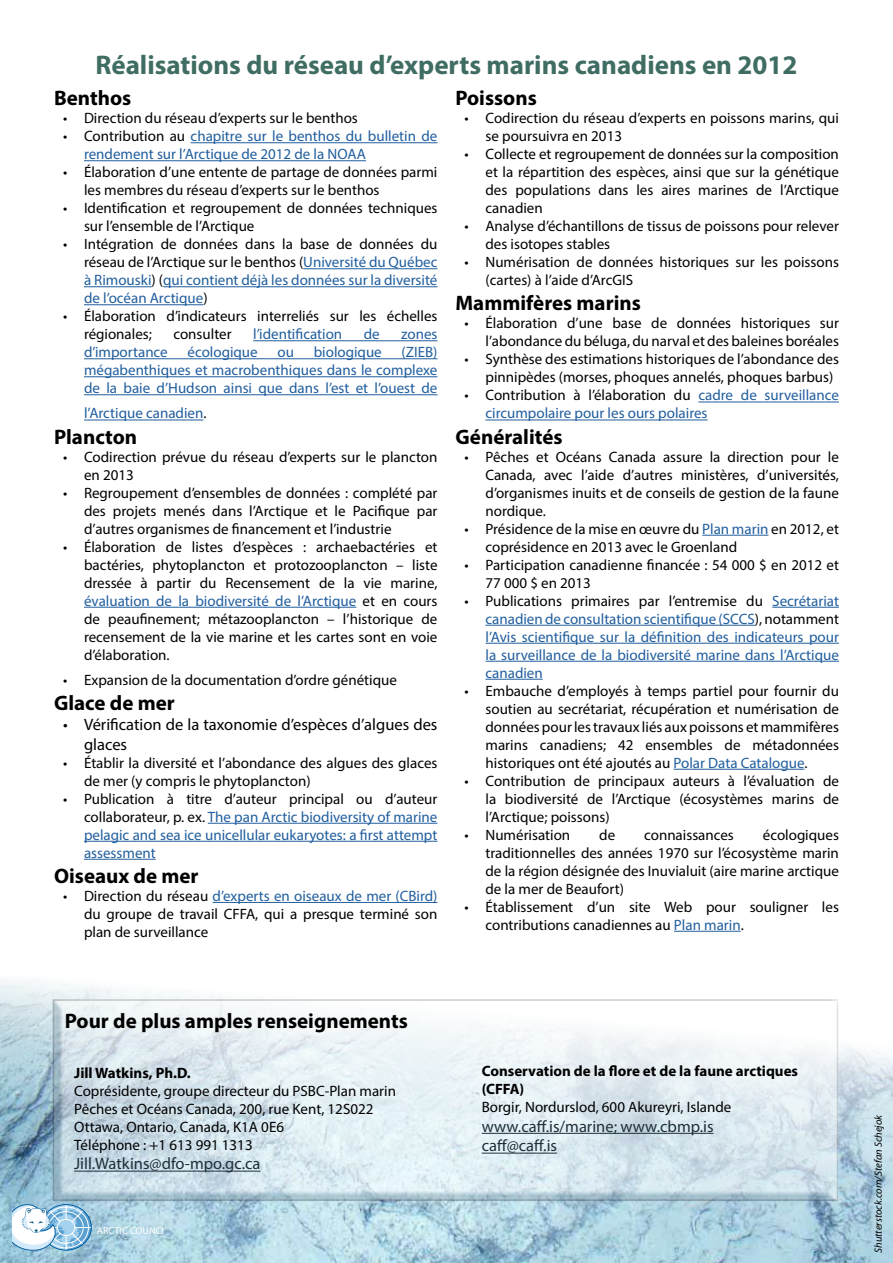
<style>
.page{position:relative;width:893px;height:1263px;background:#fff}
.page>*{position:absolute;margin:0;border:0;box-sizing:border-box;transform-origin:0 0}
.t1{font:700 27px "Myriad Pro";color:#3f6d63}
.t2{font:700 21px "Myriad Pro";color:#000}
.t3{font:16.5px/19.8px "Myriad Pro";color:#1e2f39}
.t4{font:16.5px/19.8px "Myriad Pro";color:#000}
.t5{font:15px/18px "Myriad Pro";color:#000}
.t6{font:15px/18px "Myriad Pro";color:#215e9e;text-align:justify}
.t7{font:700 15px/18px "Myriad Pro";color:#000}
.t8{font:italic 10.5px "Myriad Pro";color:#000}
.t9{font:10.05px "Myriad Pro";color:#fff}
.s1{color:#000}
.s2{color:#215e9e}
</style>
<div class="page">
<img style="left:0;top:980px;width:893px;height:283px">
<svg style="left:12px;top:1204px;width:80px;height:46px"></svg>
<div style="left:51px;top:998px;width:789px;height:204px;background:#2a566f;opacity:.53"></div>
<hr style="left:482px;top:1133px;width:232px;height:1px;background:#1e2f39">
<hr style="left:482px;top:1153px;width:75px;height:1px;background:#1e2f39">
<hr style="left:191px;top:142px;width:246px;height:1px;background:#215e9e">
<hr style="left:84px;top:160px;width:282px;height:1px;background:#215e9e">
<hr style="left:303px;top:268px;width:134px;height:1px;background:#215e9e">
<hr style="left:84px;top:286px;width:68px;height:1px;background:#215e9e">
<hr style="left:163px;top:286px;width:274px;height:1px;background:#215e9e">
<hr style="left:84px;top:304px;width:119px;height:1px;background:#215e9e">
<hr style="left:253px;top:340px;width:184px;height:1px;background:#215e9e">
<hr style="left:84px;top:358px;width:353px;height:1px;background:#215e9e">
<hr style="left:84px;top:376px;width:353px;height:1px;background:#215e9e">
<hr style="left:84px;top:394px;width:353px;height:1px;background:#215e9e">
<hr style="left:84px;top:420px;width:119px;height:1px;background:#215e9e">
<hr style="left:84px;top:607px;width:272px;height:1px;background:#215e9e">
<hr style="left:208px;top:823px;width:229px;height:1px;background:#215e9e">
<hr style="left:84px;top:841px;width:353px;height:1px;background:#215e9e">
<hr style="left:84px;top:859px;width:72px;height:1px;background:#215e9e">
<hr style="left:213px;top:902px;width:224px;height:1px;background:#215e9e">
<hr style="left:698px;top:402px;width:141px;height:1px;background:#215e9e">
<hr style="left:485px;top:420px;width:223px;height:1px;background:#215e9e">
<hr style="left:702px;top:535px;width:66px;height:1px;background:#215e9e">
<hr style="left:772px;top:607px;width:67px;height:1px;background:#215e9e">
<hr style="left:485px;top:625px;width:270px;height:1px;background:#215e9e">
<hr style="left:485px;top:643px;width:354px;height:1px;background:#215e9e">
<hr style="left:485px;top:661px;width:354px;height:1px;background:#215e9e">
<hr style="left:485px;top:679px;width:58px;height:1px;background:#215e9e">
<hr style="left:673px;top:769px;width:131px;height:1px;background:#215e9e">
<hr style="left:674px;top:931px;width:67px;height:1px;background:#215e9e">
<hr style="left:74px;top:1171px;width:186px;height:1px;background:#1e2f39">
<h1 class="t1" style="left:95px;top:48px;width:703px">Réalisations du réseau d’experts marins canadiens en 2012</h1>
<h2 class="t2" style="left:54px;top:84px;width:79px">Benthos</h2>
<p class="t5" style="left:63px;top:109px;width:296px">• Direction du réseau d’experts sur le benthos</p>
<p class="t6" style="left:84px;top:127px;width:355px;text-indent:-21px"><span class="s1">• Contribution au</span> chapitre sur le benthos du bulletin de rendement sur l’Arctique de 2012 de la NOAA</p>
<p class="t5" style="left:84px;top:163px;width:355px;text-indent:-21px">• Élaboration d’une entente de partage de données parmi les membres du réseau d’experts sur le benthos</p>
<p class="t5" style="left:84px;top:199px;width:355px;text-indent:-21px">• Identification et regroupement de données techniques sur l’ensemble de l’Arctique</p>
<p class="t6" style="left:84px;top:235px;width:355px;text-indent:-21px"><span class="s1">• Intégration de données dans la base de données du réseau de l’Arctique sur le benthos (</span>Université du Québec à Rimouski<span class="s1">) (</span>qui contient déjà les données sur la diversité de l’océan Arctique<span class="s1">)</span></p>
<p class="t5" style="left:84px;top:307px;width:355px;text-indent:-21px">• Élaboration d’indicateurs interreliés sur les échelles régionales;</p>
<p class="t5" style="left:173px;top:325px;width:60px">consulter</p>
<p class="t6" style="left:253px;top:325px;width:91px">l’identification</p>
<p class="t6" style="left:364px;top:325px;width:17px">de</p>
<p class="t6" style="left:401px;top:325px;width:38px">zones</p>
<p class="t6" style="left:84px;top:343px;width:85px">d’importance</p>
<p class="t6" style="left:188px;top:343px;width:72px">écologique</p>
<p class="t6" style="left:277px;top:343px;width:18px">ou</p>
<p class="t6" style="left:314px;top:343px;width:70px">biologique</p>
<p class="t6" style="left:84px;top:343px;width:355px;text-indent:318px">(ZIEB) mégabenthiques et macrobenthiques dans le complexe de la baie d’Hudson ainsi que dans l’est et l’ouest de</p>
<p class="t6" style="left:84px;top:404px;width:124px">l’Arctique canadien<span class="s1">.</span></p>
<h2 class="t2" style="left:54px;top:423px;width:85px">Plancton</h2>
<p class="t5" style="left:84px;top:447px;width:355px;text-indent:-21px">• Codirection prévue du réseau d’experts sur le plancton en 2013</p>
<p class="t5" style="left:84px;top:483px;width:355px;text-align:justify;text-indent:-21px">• Regroupement d’ensembles de données : complété par des projets menés dans l’Arctique et le Pacifique par d’autres organismes de financement et l’industrie</p>
<p class="t5" style="left:84px;top:537px;width:355px;text-align:justify;text-indent:-21px">• Élaboration de listes d’espèces : archaebactéries et bactéries, phytoplancton et protozooplancton – liste dressée à partir du Recensement de la vie marine, <span class="s2">évaluation de la biodiversité de l’Arctique</span> et en cours de peaufinement; métazooplancton – l’historique de recensement de la vie marine et les cartes sont en voie d’élaboration.</p>
<p class="t5" style="left:63px;top:671px;width:335px">• Expansion de la documentation d’ordre génétique</p>
<h2 class="t2" style="left:54px;top:689px;width:122px">Glace de mer</h2>
<p class="t4" style="left:84px;top:714px;width:355px;text-indent:-21px">• Vérification de la taxonomie d’espèces d’algues des glaces</p>
<p class="t5" style="left:84px;top:753px;width:355px;text-indent:-21px">• Établir la diversité et l’abondance des algues des glaces de mer (y compris le phytoplancton)</p>
<p class="t6" style="left:84px;top:789px;width:355px;text-indent:-21px"><span class="s1">• Publication à titre d’auteur principal ou d’auteur collaborateur, p. ex.</span> The pan Arctic biodiversity of marine pelagic and sea ice unicellular eukaryotes: a first attempt assessment</p>
<h2 class="t2" style="left:54px;top:862px;width:146px">Oiseaux de mer</h2>
<p class="t5" style="left:84px;top:887px;width:355px;text-align:justify;text-indent:-21px">• Direction du réseau <span class="s2">d’experts en oiseaux de mer (CBird) </span>du groupe de travail CFFA, qui a presque terminé son plan de surveillance</p>
<h2 class="t2" style="left:455px;top:84px;width:83px">Poissons</h2>
<p class="t5" style="left:485px;top:109px;width:355px;text-indent:-21px">• Codirection du réseau d’experts en poissons marins, qui se poursuivra en 2013</p>
<p class="t5" style="left:485px;top:145px;width:355px;text-align:justify;text-indent:-21px">• Collecte et regroupement de données sur la composition et la répartition des espèces, ainsi que sur la génétique des populations dans les aires marines de l’Arctique canadien</p>
<p class="t5" style="left:485px;top:217px;width:355px;text-indent:-21px">• Analyse d’échantillons de tissus de poissons pour relever des isotopes stables</p>
<p class="t5" style="left:485px;top:253px;width:355px;text-indent:-21px">• Numérisation de données historiques sur les poissons (cartes) à l’aide d’ArcGIS</p>
<h2 class="t2" style="left:455px;top:290px;width:187px">Mammifères marins</h2>
<p class="t5" style="left:464px;top:314px;width:376px;text-align:right">• Élaboration d’une base de données historiques sur l’abondance du béluga, du narval et des baleines boréales</p>
<p class="t5" style="left:485px;top:350px;width:355px;text-indent:-21px">• Synthèse des estimations historiques de l’abondance des pinnipèdes (morses, phoques annelés, phoques barbus)</p>
<p class="t6" style="left:485px;top:386px;width:355px;text-indent:-21px"><span class="s1">• Contribution à l’élaboration du</span> cadre de surveillance circumpolaire pour les ours polaires</p>
<h2 class="t2" style="left:455px;top:423px;width:109px">Généralités</h2>
<p class="t5" style="left:485px;top:447px;width:355px;text-align:justify;text-indent:-21px">• Pêches et Océans Canada assure la direction pour le Canada, avec l’aide d’autres ministères, d’universités, d’organismes inuits et de conseils de gestion de la faune nordique.</p>
<p class="t5" style="left:485px;top:519px;width:355px;text-indent:-21px">• Présidence de la mise en œuvre du <span class="s2">Plan marin</span> en 2012, et coprésidence en 2013 avec le Groenland</p>
<p class="t5" style="left:485px;top:555px;width:355px;text-indent:-21px">• Participation canadienne financée : 54 000 $ en 2012 et<br>77 000 $ en 2013</p>
<p class="t6" style="left:485px;top:591px;width:355px;text-indent:-21px"><span class="s1">• Publications primaires par l’entremise du</span> Secrétariat canadien de consultation scientifique (SCCS<span class="s1">), notamment </span>l’Avis scientifique sur la définition des indicateurs pour la surveillance de la biodiversité marine dans l’Arctique canadien</p>
<p class="t5" style="left:485px;top:681px;width:355px;text-align:justify;text-indent:-21px">• Embauche d’employés à temps partiel pour fournir du soutien au secrétariat, récupération et numérisation de données pour les travaux liés aux poissons et mammifères marins canadiens; 42 ensembles de métadonnées historiques ont été ajoutés au <span class="s2">Polar Data Catalogue</span>.</p>
<p class="t5" style="left:485px;top:771px;width:355px;text-align:justify;text-indent:-21px">• Contribution de principaux auteurs à l’évaluation de la biodiversité de l’Arctique (écosystèmes marins de l’Arctique; poissons)</p>
<p class="t5" style="left:464px;top:825px;width:107px">• Numérisation</p>
<p class="t5" style="left:599px;top:825px;width:17px">de</p>
<p class="t5" style="left:644px;top:825px;width:91px">connaissances</p>
<p class="t5" style="left:485px;top:825px;width:355px;text-align:justify;text-indent:277px">écologiques traditionnelles des années 1970 sur l’écosystème marin de la région désignée des Inuvialuit (aire marine arctique de la mer de Beaufort)</p>
<p class="t5" style="left:485px;top:897px;width:355px;text-indent:-21px">• Établissement d’un site Web pour souligner les contributions canadiennes au <span class="s2">Plan marin</span>.</p>
<h2 class="t2" style="left:65px;top:1007px;width:344px">Pour de plus amples renseignements</h2>
<p class="t7" style="left:74px;top:1063px;width:118px">Jill Watkins, Ph.D.</p>
<p class="t5" style="left:74px;top:1081px;width:323px">Coprésidente, groupe directeur du PSBC-Plan marin Pêches et Océans Canada, 200, rue Kent, 12S022<br>Ottawa, Ontario, Canada, K1A 0E6<br>Téléphone : +1 613 991 1313</p>
<p class="t3" style="left:74px;top:1154px;width:188px">Jill.Watkins@dfo-mpo.gc.ca</p>
<p class="t9" style="left:97px;top:1225px;width:73px">ARCTIC COUNCIL</p>
<p class="t7" style="left:482px;top:1061px;width:318px">Conservation de la flore et de la faune arctiques (CFFA)</p>
<p class="t5" style="left:482px;top:1097px;width:251px">Borgir, Nordurslod, 600 Akureyri, Islande</p>
<p class="t3" style="left:482px;top:1116px;width:233px">www.caff.is/marine; www.cbmp.is caff@caff.is</p>
<p class="t8" style="left:872px;top:1253px;width:140px;rotate:-90deg">Shutterstock.com/Stefan Schejok</p>
</div>
